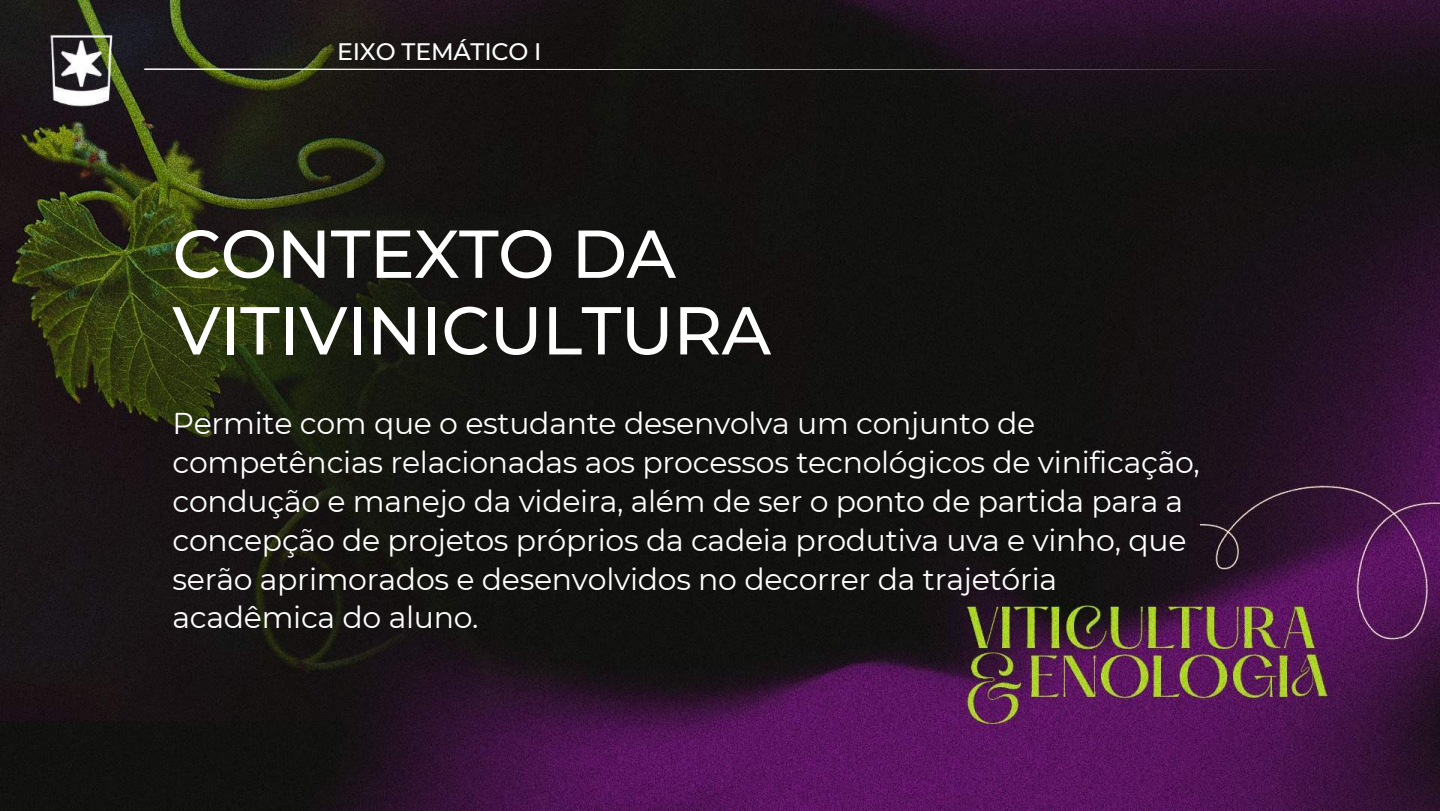
<style>
.page{position:relative;width:1440px;height:811px;background:#fff}
.page>*{position:absolute;margin:0;border:0;box-sizing:border-box;transform-origin:0 0}
.t1{font:500 67.5px/76.5px "Montserrat";letter-spacing:-.01em;color:#fff}
.t2{font:30px/38.8px "Montserrat";letter-spacing:-.01em;color:#fff}
.t3{font:500 23.77px "Montserrat";letter-spacing:-.01em;color:#fff}
</style>
<div class="page">
<img style="left:0;top:0;width:1440px;height:810px">
<svg style="left:144px;top:68px;width:1152px;height:2px;background:#6f6b6d"></svg>
<img style="left:32px;top:24px;width:86px;height:84px">
<p class="t3" style="left:337px;top:37px;width:206px">EIXO TEMÁTICO I</p>
<h1 class="t1" style="left:172px;top:215px;width:600px">CONTEXTO DA<br>VITIVINICULTURA</h1>
<p class="t2" style="left:172px;top:403px;width:1029px">Permite com que o estudante desenvolva um conjunto de competências relacionadas aos processos tecnológicos de vinificação, condução e manejo da videira, além de ser o ponto de partida para a concepção de projetos próprios da cadeia produtiva uva e vinho, que serão aprimorados e desenvolvidos no decorrer da trajetória acadêmica do aluno.</p>
</div>
